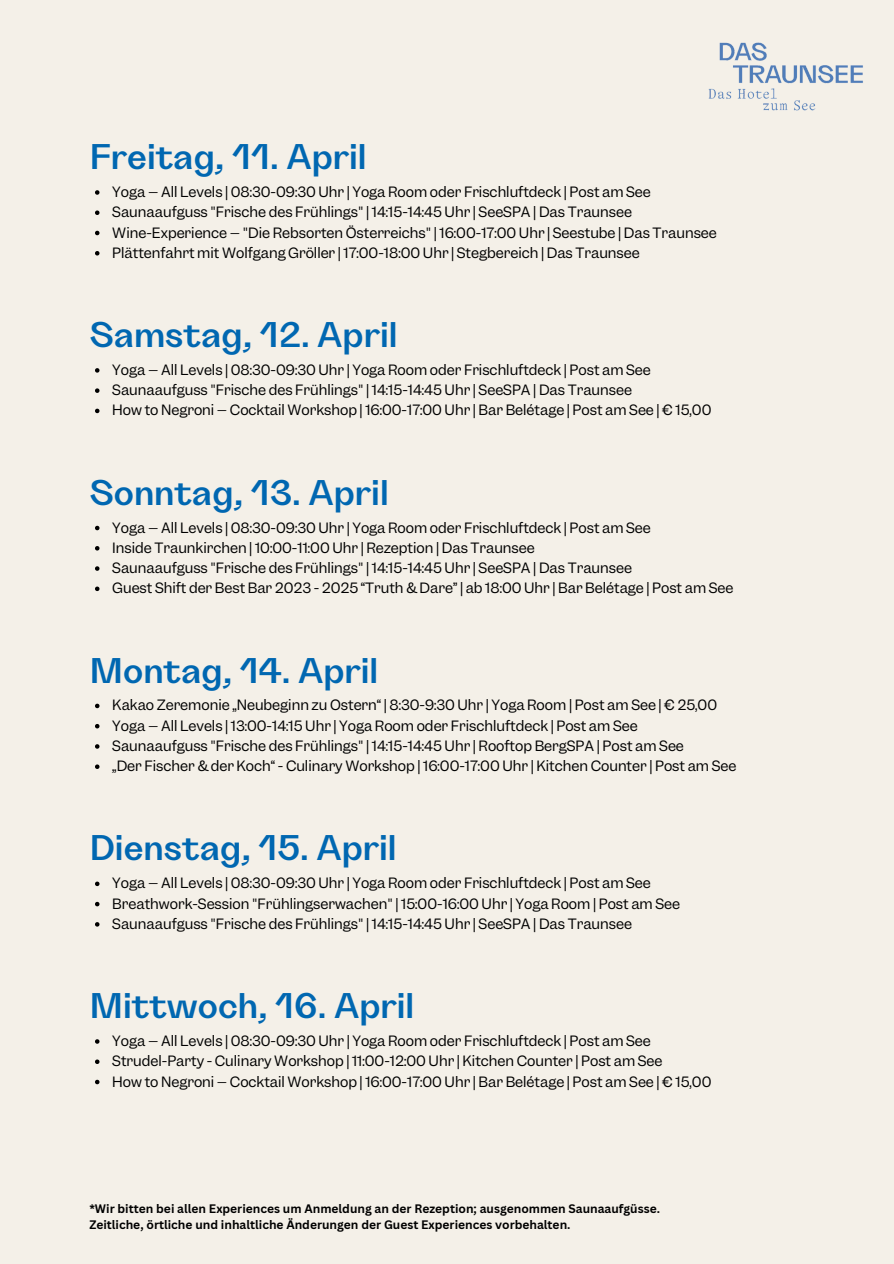
<style>
.page{position:relative;width:894px;height:1264px;background:#fff}
.page>*{position:absolute;margin:0;border:0;box-sizing:border-box;transform-origin:0 0}
.t1{font:600 36px "Grotta";color:#0067b1}
.t2{font:13.5px "Garnett";color:#000}
.t3{font:700 12px "Canva Sans";color:#000}
</style>
<div class="page">
<div style="left:0;top:0;width:893px;height:1263px;background:#f4f0e8"></div>
<img style="left:708px;top:42px;width:155px;height:69px">
<svg style="left:95px;top:368px;width:4px;height:4px"></svg>
<svg style="left:95px;top:388px;width:4px;height:5px"></svg>
<svg style="left:95px;top:408px;width:4px;height:5px"></svg>
<svg style="left:95px;top:526px;width:4px;height:4px"></svg>
<svg style="left:95px;top:546px;width:4px;height:4px"></svg>
<svg style="left:95px;top:566px;width:4px;height:5px"></svg>
<svg style="left:95px;top:586px;width:4px;height:5px"></svg>
<svg style="left:95px;top:190px;width:4px;height:5px"></svg>
<svg style="left:95px;top:210px;width:4px;height:5px"></svg>
<svg style="left:95px;top:231px;width:4px;height:4px"></svg>
<svg style="left:95px;top:251px;width:4px;height:4px"></svg>
<svg style="left:95px;top:703px;width:4px;height:5px"></svg>
<svg style="left:95px;top:724px;width:4px;height:4px"></svg>
<svg style="left:95px;top:744px;width:4px;height:4px"></svg>
<svg style="left:95px;top:764px;width:4px;height:5px"></svg>
<svg style="left:95px;top:881px;width:4px;height:5px"></svg>
<svg style="left:95px;top:901px;width:4px;height:5px"></svg>
<svg style="left:95px;top:922px;width:4px;height:4px"></svg>
<svg style="left:95px;top:1039px;width:4px;height:4px"></svg>
<svg style="left:95px;top:1059px;width:4px;height:4px"></svg>
<svg style="left:95px;top:1079px;width:4px;height:5px"></svg>
<p class="t1" style="left:89px;top:141px;width:278px">Freitag, 11. April</p>
<h1 class="t2" style="left:112px;top:182px;width:540px">Yoga – All Levels | 08:30-09:30 Uhr | Yoga Room oder Frischluftdeck | Post am See</h1>
<p class="t2" style="left:112px;top:203px;width:521px">Saunaaufguss "Frische des Frühlings" | 14:15-14:45 Uhr | SeeSPA | Das Traunsee</p>
<p class="t2" style="left:112px;top:223px;width:606px">Wine-Experience – "Die Rebsorten Österreichs" | 16:00-17:00 Uhr | Seestube | Das Traunsee</p>
<p class="t2" style="left:112px;top:243px;width:528px">Plättenfahrt mit Wolfgang Gröller | 17:00-18:00 Uhr | Stegbereich | Das Traunsee</p>
<p class="t1" style="left:89px;top:318px;width:309px">Samstag, 12. April</p>
<h1 class="t2" style="left:112px;top:360px;width:540px">Yoga – All Levels | 08:30-09:30 Uhr | Yoga Room oder Frischluftdeck | Post am See</h1>
<p class="t2" style="left:112px;top:381px;width:521px">Saunaaufguss "Frische des Frühlings" | 14:15-14:45 Uhr | SeeSPA | Das Traunsee</p>
<p class="t2" style="left:112px;top:401px;width:600px">How to Negroni – Cocktail Workshop | 16:00-17:00 Uhr | Bar Belétage | Post am See | € 15,00</p>
<p class="t1" style="left:89px;top:476px;width:301px">Sonntag, 13. April</p>
<p class="t2" style="left:112px;top:518px;width:540px">Yoga – All Levels | 08:30-09:30 Uhr | Yoga Room oder Frischluftdeck | Post am See</p>
<h1 class="t2" style="left:112px;top:538px;width:424px">Inside Traunkirchen | 10:00-11:00 Uhr | Rezeption | Das Traunsee</h1>
<p class="t2" style="left:112px;top:558px;width:521px">Saunaaufguss "Frische des Frühlings" | 14:15-14:45 Uhr | SeeSPA | Das Traunsee</p>
<p class="t2" style="left:112px;top:579px;width:622px">Guest Shift der Best Bar 2023 - 2025 “Truth &amp; Dare” | ab 18:00 Uhr | Bar Belétage | Post am See</p>
<p class="t1" style="left:89px;top:654px;width:290px">Montag, 14. April</p>
<h1 class="t2" style="left:112px;top:696px;width:606px">Kakao Zeremonie „Neubeginn zu Ostern“ | 8:30-9:30 Uhr | Yoga Room | Post am See | € 25,00</h1>
<p class="t2" style="left:112px;top:716px;width:526px">Yoga – All Levels | 13:00-14:15 Uhr | Yoga Room oder Frischluftdeck | Post am See</p>
<p class="t2" style="left:112px;top:736px;width:573px">Saunaaufguss "Frische des Frühlings" | 14:15-14:45 Uhr | Rooftop BergSPA | Post am See</p>
<p class="t2" style="left:112px;top:756px;width:625px">„Der Fischer &amp; der Koch“ - Culinary Workshop | 16:00-17:00 Uhr | Kitchen Counter | Post am See</p>
<p class="t1" style="left:89px;top:832px;width:309px">Dienstag, 15. April</p>
<h1 class="t2" style="left:112px;top:873px;width:540px">Yoga – All Levels | 08:30-09:30 Uhr | Yoga Room oder Frischluftdeck | Post am See</h1>
<p class="t2" style="left:112px;top:894px;width:569px">Breathwork-Session "Frühlingserwachen" | 15:00-16:00 Uhr | Yoga Room | Post am See</p>
<p class="t2" style="left:112px;top:914px;width:521px">Saunaaufguss "Frische des Frühlings" | 14:15-14:45 Uhr | SeeSPA | Das Traunsee</p>
<p class="t1" style="left:89px;top:989px;width:326px">Mittwoch, 16. April</p>
<h1 class="t2" style="left:112px;top:1031px;width:540px">Yoga – All Levels | 08:30-09:30 Uhr | Yoga Room oder Frischluftdeck | Post am See</h1>
<p class="t2" style="left:112px;top:1051px;width:551px">Strudel-Party - Culinary Workshop | 11:00-12:00 Uhr | Kitchen Counter | Post am See</p>
<p class="t2" style="left:112px;top:1072px;width:600px">How to Negroni – Cocktail Workshop | 16:00-17:00 Uhr | Bar Belétage | Post am See | € 15,00</p>
<p class="t3" style="left:89px;top:1200px;width:572px">*Wir bitten bei allen Experiences um Anmeldung an der Rezeption; ausgenommen Saunaaufgüsse.</p>
<p class="t3" style="left:89px;top:1216px;width:482px">Zeitliche, örtliche und inhaltliche Änderungen der Guest Experiences vorbehalten.</p>
</div>
